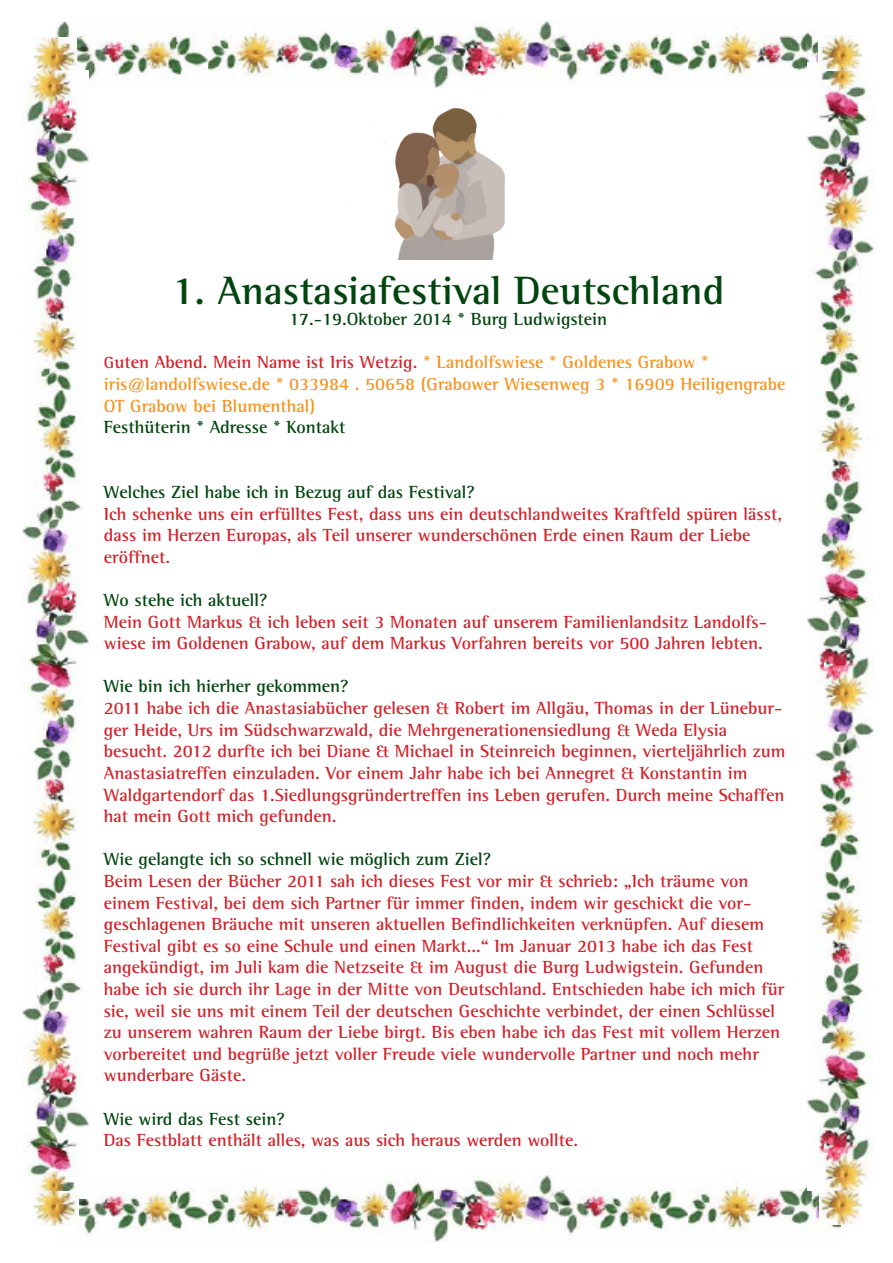
<style>
.page{position:relative;width:893px;height:1263px;background:#fff}
.page>*{position:absolute;margin:0;border:0;box-sizing:border-box;transform-origin:0 0}
.t1{font:700 40.5px "Rotis Semi Serif";color:#00450e}
.t2{font:700 18px/21.6px "Rotis Semi Serif";color:#d1232a}
.t3{font:700 18px "Rotis Semi Serif";color:#00450e}
.t4{font:700 18px/21.6px "Rotis Semi Serif";color:#f7931d}
.s1{font-size:16.5px}
.s2{color:#f7931d}
</style>
<div class="page">
<img style="left:56px;top:21px;width:785px;height:66px">
<img style="left:78px;top:1176px;width:763px;height:66px">
<img style="left:808px;top:63px;width:66px;height:1128px">
<img style="left:820px;top:1185px;width:42px;height:40px">
<img style="left:818px;top:36px;width:44px;height:34px">
<img style="left:23px;top:71px;width:66px;height:1128px">
<img style="left:35px;top:37px;width:42px;height:39px">
<img style="left:35px;top:1191px;width:43px;height:35px">
<img style="left:349px;top:87px;width:156px;height:173px">
<p class="t1" style="left:172px;top:266px;width:554px">1. Anastasiafestival Deutschland</p>
<p class="t3" style="left:289px;top:308px;width:320px">17.-19.Oktober 2014 * Burg Ludwigstein</p>
<p class="t2" style="left:104px;top:351px;width:606px"><span class="s1">G</span>uten Abend. Mein Name ist Iris Wetzig. <span class="s2">* Landolfswiese * Goldenes Grabow *</span></p>
<p class="t4" style="left:104px;top:373px;width:683px">iris@landolfswiese.de * 033984 . 50658 (Grabower Wiesenweg 3 * 16909 Heiligengrabe<br>OT Grabow bei Blumenthal)</p>
<p class="t3" style="left:104px;top:416px;width:243px">Festhüterin * Adresse * Kontakt</p>
<p class="t3" style="left:104px;top:481px;width:373px">Welches Ziel habe ich in Bezug auf das Festival?</p>
<p class="t2" style="left:104px;top:503px;width:680px">Ich schenke uns ein erfülltes Fest, dass uns ein deutschlandweites Kraftfeld spüren lässt, dass im Herzen Europas, als Teil unserer wunderschönen Erde einen Raum der Liebe eröffnet.</p>
<p class="t3" style="left:104px;top:589px;width:165px">Wo stehe ich aktuell?</p>
<p class="t2" style="left:104px;top:611px;width:665px">Mein Gott Markus &amp; ich leben seit 3 Monaten auf unserem Familienlandsitz Landolfs&shy;wiese im Goldenen Grabow, auf dem Markus Vorfahren bereits vor 500 Jahren lebten.</p>
<p class="t3" style="left:104px;top:676px;width:246px">Wie bin ich hierher gekommen?</p>
<p class="t2" style="left:104px;top:697px;width:680px">2011 habe ich die Anastasiabücher gelesen &amp; Robert im Allgäu, Thomas in der Lünebur&shy;ger Heide, Urs im Südschwarzwald, die Mehrgenerationensiedlung &amp; Weda Elysia</p>
<p class="t2" style="left:104px;top:740px;width:683px">besucht. 2012 durfte ich bei Diane &amp; Michael in Steinreich beginnen, vierteljährlich zum Anastasiatreffen einzuladen. Vor einem Jahr habe ich bei Annegret &amp; Konstantin im Waldgartendorf das 1.Siedlungsgründertreffen ins Leben gerufen. Durch meine Schaffen hat mein Gott mich gefunden.</p>
<p class="t3" style="left:104px;top:848px;width:389px">Wie gelangte ich so schnell wie möglich zum Ziel?</p>
<p class="t2" style="left:104px;top:870px;width:646px">Beim Lesen der Bücher 2011 sah ich dieses Fest vor mir &amp; schrieb: „Ich träume von</p>
<p class="t2" style="left:104px;top:891px;width:682px">einem Festival, bei dem sich Partner für immer finden, indem wir geschickt die vor&shy;geschlagenen Bräuche mit unseren aktuellen Befindlichkeiten verknüpfen. Auf diesem Festival gibt es so eine Schule und einen Markt...“ Im Januar 2013 habe ich das Fest angekündigt, im Juli kam die Netzseite &amp; im August die Burg Ludwigstein. Gefunden habe ich sie durch ihr Lage in der Mitte von Deutschland. Entschieden habe ich mich für sie, weil sie uns mit einem Teil der deutschen Geschichte verbindet, der einen Schlüssel zu unserem wahren Raum der Liebe birgt. Bis eben habe ich das Fest mit vollem Herzen vorbereitet und begrüße jetzt voller Freude viele wundervolle Partner und noch mehr wunderbare Gäste.</p>
<p class="t3" style="left:104px;top:1108px;width:182px">Wie wird das Fest sein?</p>
<p class="t2" style="left:104px;top:1129px;width:476px">Das Festblatt enthält alles, was aus sich heraus werden wollte.</p>
</div>
